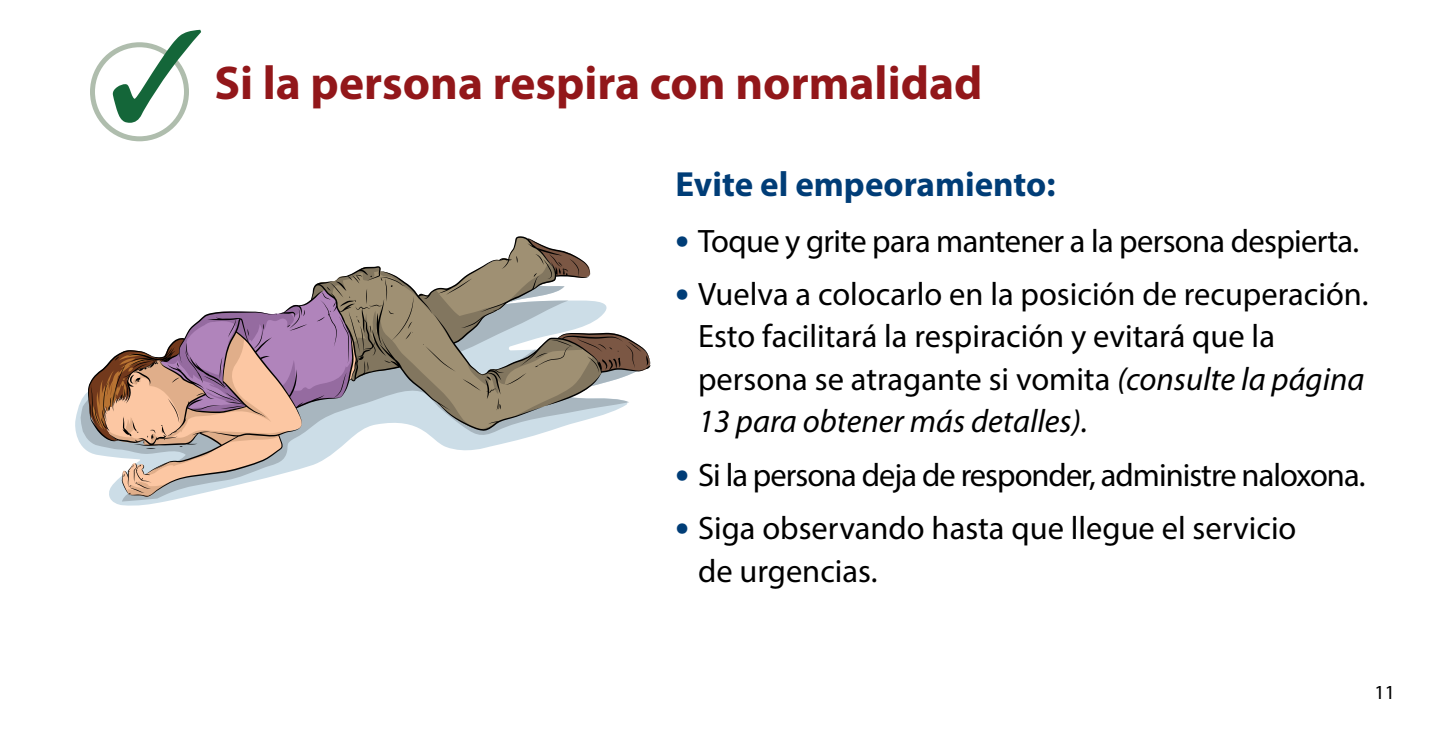
<style>
.page{position:relative;width:1440px;height:743px;background:#fff}
.page>*{position:absolute;margin:0;border:0;box-sizing:border-box;transform-origin:0 0}
.t1{font:700 47.5px "Myriad Pro";color:#92171a}
.t2{font:700 35px "Myriad Pro";color:#003d77}
.t3{font:32.5px/42.5px "Myriad Pro";color:#000}
.t4{font:32.5px "Myriad Pro";letter-spacing:-.03em;color:#000}
.t5{font:32.5px "Myriad Pro";letter-spacing:-.02em;color:#000}
.t6{font:20px "Myriad Pro";color:#000}
.s1{font-weight:700;font-size:40px;color:#003d77}
.s2{font-style:italic}
</style>
<div class="page">
<div style="left:90px;top:42px;width:99px;height:99px;border:5px solid #afbdad;border-radius:50%"></div>
<svg style="left:113px;top:30px;width:88px;height:93px"></svg>
<svg style="left:79px;top:392px;width:110px;height:109px"></svg>
<svg style="left:88px;top:236px;width:562px;height:260px"></svg>
<h2 class="t1" style="left:215px;top:52px;width:769px">Si la persona respira con normalidad</h2>
<h3 class="t2" style="left:676px;top:162px;width:381px">Evite el empeoramiento:</h3>
<p class="t5" style="left:676px;top:220px;width:685px"><span class="s1">•</span> Toque y grite para mantener a la persona despierta.</p>
<p class="t3" style="left:698px;top:272px;width:672px;text-indent:-22px"><span class="s1">•</span> Vuelva a colocarlo en la posición de recuperación.<br>Esto facilitará la respiración y evitará que la persona se atragante si vomita <span class="s2">(consulte la página 13 para obtener más detalles).</span></p>
<p class="t4" style="left:676px;top:455px;width:691px"><span class="s1">•</span> Si la persona deja de responder, administre naloxona.</p>
<p class="t3" style="left:698px;top:506px;width:600px;text-indent:-22px"><span class="s1">•</span> Siga observando hasta que llegue el servicio de urgencias.</p>
<p class="t6" style="left:1374px;top:680px;width:22px">11</p>
</div>
